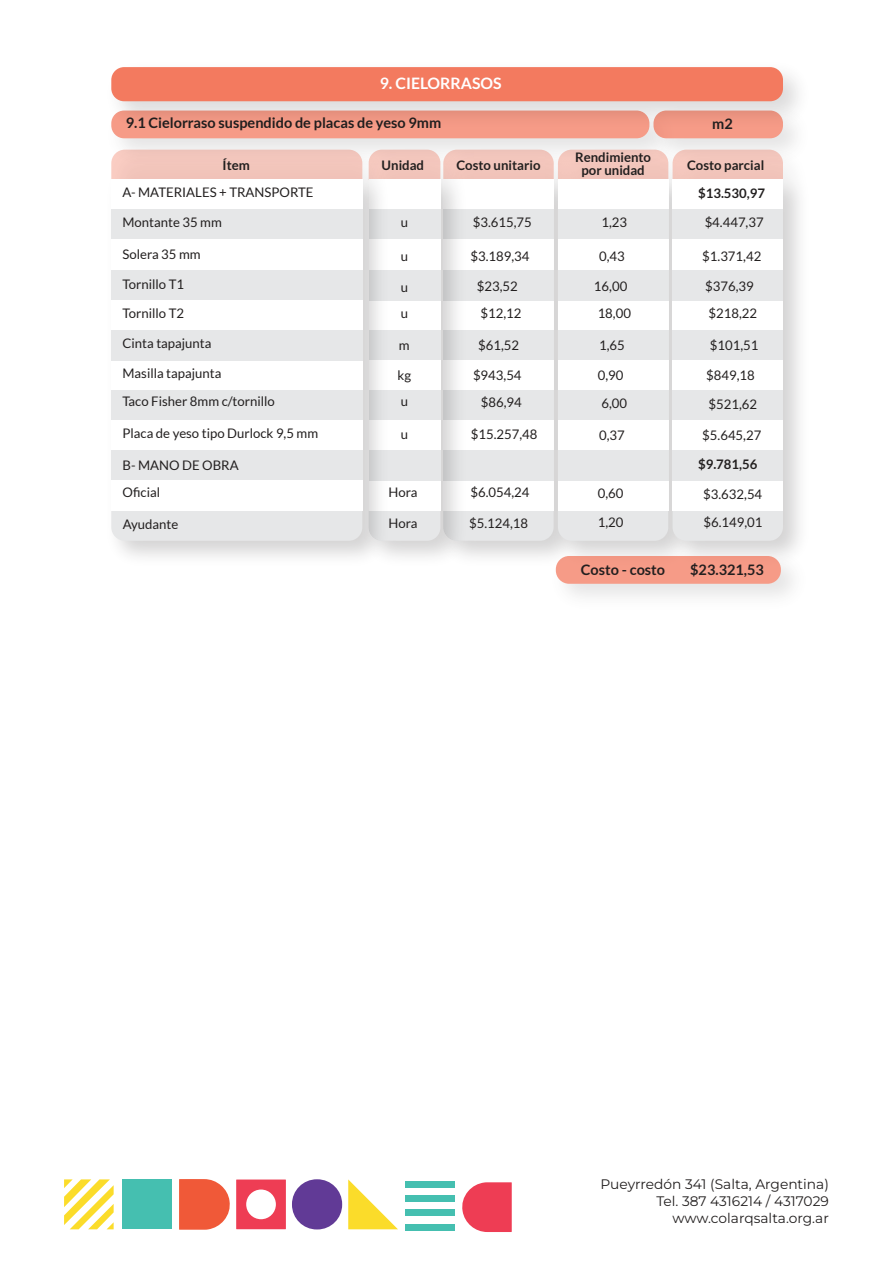
<style>
.page{position:relative;width:893px;height:1263px;background:#fff}
.page>*{position:absolute;margin:0;border:0;box-sizing:border-box;transform-origin:0 0}
.t1{font:700 15.75px "Lato";color:#fff}
.t2{font:700 14.55px "Lato";color:#221f1f}
.t3{font:13.8px/16.5px "Montserrat";color:#221f1f;text-align:right}
.t4{font:13.2px/28.3px "Lato";color:#221f1f}
.t5{font:700 13.2px/13.2px "Lato";color:#221f1f;text-align:center}
</style>
<div class="page">
<div style="left:405px;top:1181px;width:50px;height:7px;background:#45bfb0"></div>
<div style="left:405px;top:1195px;width:50px;height:7px;background:#45bfb0"></div>
<div style="left:405px;top:1209px;width:50px;height:7px;background:#45bfb0"></div>
<div style="left:405px;top:1223px;width:50px;height:7px;background:#45bfb0"></div>
<svg style="left:462px;top:1182px;width:50px;height:50px;background:#f05569"></svg>
<svg style="left:236px;top:1179px;width:50px;height:50px"></svg>
<svg style="left:179px;top:1179px;width:51px;height:51px;background:#f16d50"></svg>
<div style="left:122px;top:1179px;width:50px;height:50px;background:#45bfb0"></div>
<svg style="left:348px;top:1179px;width:50px;height:50px"></svg>
<div style="left:292px;top:1179px;width:50px;height:50px;background:#613a96;border-radius:25px"></div>
<svg style="left:64px;top:1179px;width:50px;height:50px"></svg>
<div style="left:443px;top:210px;width:111px;height:30px;background:#e6e7e8"></div>
<div style="left:443px;top:330px;width:111px;height:30px;background:#e6e7e8"></div>
<div style="left:443px;top:270px;width:111px;height:30px;background:#e6e7e8"></div>
<div style="left:443px;top:390px;width:111px;height:30px;background:#e6e7e8"></div>
<div style="left:443px;top:450px;width:111px;height:31px;background:#e6e7e8"></div>
<img style="left:546px;top:180px;width:114px;height:364px">
<div style="left:558px;top:180px;width:110px;height:30px;background:#fff"></div>
<div style="left:558px;top:210px;width:110px;height:30px;background:#e6e7e8"></div>
<div style="left:558px;top:240px;width:110px;height:30px;background:#fff"></div>
<div style="left:558px;top:300px;width:110px;height:30px;background:#fff"></div>
<div style="left:558px;top:330px;width:110px;height:30px;background:#e6e7e8"></div>
<div style="left:558px;top:270px;width:110px;height:30px;background:#e6e7e8"></div>
<div style="left:558px;top:360px;width:110px;height:30px;background:#fff"></div>
<div style="left:558px;top:390px;width:110px;height:30px;background:#e6e7e8"></div>
<div style="left:558px;top:420px;width:110px;height:30px;background:#fff"></div>
<div style="left:558px;top:481px;width:110px;height:30px;background:#fff"></div>
<div style="left:558px;top:450px;width:110px;height:31px;background:#e6e7e8"></div>
<img style="left:660px;top:171px;width:140px;height:373px">
<div style="left:673px;top:180px;width:110px;height:30px;background:#fff"></div>
<div style="left:673px;top:210px;width:110px;height:30px;background:#e6e7e8"></div>
<div style="left:673px;top:240px;width:110px;height:30px;background:#fff"></div>
<div style="left:673px;top:300px;width:110px;height:30px;background:#fff"></div>
<div style="left:673px;top:330px;width:110px;height:30px;background:#e6e7e8"></div>
<div style="left:673px;top:270px;width:110px;height:30px;background:#e6e7e8"></div>
<div style="left:673px;top:360px;width:110px;height:30px;background:#fff"></div>
<div style="left:673px;top:390px;width:110px;height:30px;background:#e6e7e8"></div>
<div style="left:673px;top:420px;width:110px;height:30px;background:#fff"></div>
<div style="left:673px;top:481px;width:110px;height:30px;background:#fff"></div>
<div style="left:673px;top:450px;width:110px;height:31px;background:#e6e7e8"></div>
<img style="left:395px;top:180px;width:79px;height:382px">
<svg style="left:395px;top:171px;width:388px;height:9px;background:#f2cbc2"></svg>
<div style="left:369px;top:180px;width:71px;height:30px;background:#fff"></div>
<div style="left:369px;top:210px;width:71px;height:30px;background:#e6e7e8"></div>
<div style="left:369px;top:240px;width:71px;height:30px;background:#fff"></div>
<div style="left:369px;top:300px;width:71px;height:30px;background:#fff"></div>
<div style="left:369px;top:330px;width:71px;height:30px;background:#e6e7e8"></div>
<svg style="left:395px;top:511px;width:388px;height:30px;background:#e4e5e6"></svg>
<div style="left:369px;top:270px;width:71px;height:30px;background:#e6e7e8"></div>
<div style="left:369px;top:360px;width:71px;height:30px;background:#fff"></div>
<div style="left:369px;top:390px;width:71px;height:30px;background:#e6e7e8"></div>
<div style="left:369px;top:420px;width:71px;height:30px;background:#fff"></div>
<div style="left:369px;top:481px;width:71px;height:30px;background:#fff"></div>
<div style="left:369px;top:450px;width:71px;height:31px;background:#e6e7e8"></div>
<img style="left:118px;top:171px;width:277px;height:386px">
<svg style="left:111px;top:171px;width:251px;height:9px;background:#f2cac1"></svg>
<div style="left:111px;top:180px;width:251px;height:30px;background:#fff"></div>
<div style="left:111px;top:210px;width:251px;height:30px;background:#e6e7e8"></div>
<div style="left:111px;top:240px;width:251px;height:30px;background:#fff"></div>
<div style="left:111px;top:511px;width:251px;height:30px;background:#e6e7e8"></div>
<div style="left:111px;top:270px;width:251px;height:30px;background:#e6e7e8"></div>
<div style="left:111px;top:300px;width:251px;height:30px;background:#fff"></div>
<div style="left:111px;top:360px;width:251px;height:30px;background:#fff"></div>
<div style="left:111px;top:390px;width:251px;height:30px;background:#e6e7e8"></div>
<div style="left:111px;top:420px;width:251px;height:30px;background:#fff"></div>
<div style="left:111px;top:450px;width:251px;height:31px;background:#e6e7e8"></div>
<div style="left:111px;top:481px;width:251px;height:30px;background:#fff"></div>
<div style="left:111px;top:330px;width:251px;height:30px;background:#e6e7e8"></div>
<img style="left:111px;top:134px;width:530px;height:37px">
<div style="left:111px;top:111px;width:538px;height:27px;background:#f69b87;border-radius:13px"></div>
<div style="left:556px;top:556px;width:225px;height:28px;background:#f69b87;border-radius:13px"></div>
<img style="left:641px;top:134px;width:154px;height:37px">
<div style="left:653px;top:111px;width:130px;height:27px;background:#f69b87;border-radius:13px"></div>
<img style="left:111px;top:67px;width:687px;height:67px">
<div style="left:111px;top:67px;width:672px;height:34px;background:#f37a5f;border-radius:13px"></div>
<p class="t1" style="left:380px;top:75px;width:123px">9. CIELORRASOS</p>
<p class="t2" style="left:126px;top:115px;width:317px">9.1 Cielorraso suspendido de placas de yeso 9mm</p>
<p class="t2" style="left:712px;top:115px;width:22px">m2</p>
<p class="t5" style="left:223px;top:158px;width:29px">Ítem</p>
<p class="t4" style="left:122px;top:178px;width:193px">A- MATERIALES + TRANSPORTE</p>
<p class="t4" style="left:122px;top:208px;width:101px">Montante 35 mm</p>
<p class="t4" style="left:401px;top:208px;width:9px">u</p>
<p class="t4" style="left:401px;top:243px;width:9px">u</p>
<p class="t4" style="left:401px;top:273px;width:9px">u</p>
<p class="t5" style="left:382px;top:158px;width:44px">Unidad</p>
<p class="t5" style="left:456px;top:158px;width:86px">Costo unitario</p>
<p class="t5" style="left:575px;top:150px;width:77px">Rendimiento por unidad</p>
<p class="t5" style="left:687px;top:158px;width:79px">Costo parcial</p>
<p class="t5" style="left:698px;top:187px;width:68px">$13.530,97</p>
<p class="t4" style="left:473px;top:208px;width:61px">$3.615,75</p>
<p class="t4" style="left:470px;top:243px;width:61px">$3.189,34</p>
<p class="t4" style="left:477px;top:273px;width:42px">$23,52</p>
<p class="t4" style="left:705px;top:208px;width:61px">$4.447,37</p>
<p class="t4" style="left:601px;top:208px;width:27px">1,23</p>
<p class="t4" style="left:599px;top:243px;width:27px">0,43</p>
<p class="t4" style="left:594px;top:273px;width:35px">16,00</p>
<p class="t4" style="left:122px;top:240px;width:80px">Solera 35 mm</p>
<p class="t4" style="left:122px;top:271px;width:63px">Tornillo T1<br>Tornillo T2</p>
<p class="t4" style="left:702px;top:243px;width:61px">$1.371,42</p>
<p class="t4" style="left:705px;top:273px;width:50px">$376,39</p>
<p class="t4" style="left:480px;top:299px;width:42px">$12,12</p>
<p class="t4" style="left:478px;top:331px;width:42px">$61,52</p>
<p class="t4" style="left:473px;top:361px;width:50px">$943,54</p>
<p class="t4" style="left:708px;top:299px;width:50px">$218,22</p>
<p class="t4" style="left:710px;top:331px;width:50px">$101,51</p>
<p class="t4" style="left:706px;top:361px;width:50px">$849,18</p>
<p class="t4" style="left:598px;top:299px;width:35px">18,00</p>
<p class="t4" style="left:599px;top:331px;width:27px">1,65</p>
<p class="t4" style="left:598px;top:361px;width:27px">0,90</p>
<p class="t4" style="left:401px;top:299px;width:9px">u</p>
<p class="t4" style="left:399px;top:330px;width:12px">m</p>
<p class="t4" style="left:398px;top:362px;width:15px">kg</p>
<p class="t4" style="left:122px;top:329px;width:90px">Cinta tapajunta</p>
<p class="t4" style="left:122px;top:359px;width:154px">Masilla tapajunta<br>Taco Fisher 8mm c/tornillo</p>
<p class="t4" style="left:481px;top:389px;width:42px">$86,94</p>
<p class="t4" style="left:471px;top:421px;width:68px">$15.257,48</p>
<p class="t4" style="left:601px;top:389px;width:27px">6,00</p>
<p class="t4" style="left:599px;top:421px;width:27px">0,37</p>
<p class="t4" style="left:708px;top:391px;width:50px">$521,62</p>
<p class="t4" style="left:401px;top:388px;width:9px">u</p>
<p class="t4" style="left:401px;top:421px;width:9px">u</p>
<p class="t4" style="left:123px;top:418px;width:197px">Placa de yeso tipo Durlock 9,5 mm</p>
<p class="t4" style="left:702px;top:421px;width:61px">$5.645,27</p>
<p class="t4" style="left:123px;top:452px;width:118px;line-height:27.6px">B- MANO DE OBRA<br>Oficial</p>
<p class="t4" style="left:123px;top:510px;width:57px">Ayudante</p>
<p class="t5" style="left:698px;top:457px;width:61px">$9.781,56</p>
<p class="t4" style="left:470px;top:479px;width:61px">$6.054,24</p>
<p class="t4" style="left:469px;top:509px;width:61px">$5.124,18</p>
<p class="t4" style="left:389px;top:479px;width:30px">Hora</p>
<p class="t4" style="left:389px;top:509px;width:30px">Hora</p>
<p class="t4" style="left:703px;top:481px;width:61px;line-height:27.8px">$3.632,54 $6.149,01</p>
<p class="t4" style="left:598px;top:479px;width:27px;line-height:28.8px">0,60<br>1,20</p>
<p class="t2" style="left:581px;top:562px;width:86px">Costo - costo</p>
<p class="t2" style="left:690px;top:562px;width:75px">$23.321,53</p>
<p class="t3" style="left:600px;top:1177px;width:230px">Pueyrredón 341 (Salta, Argentina)<br>Tel. 387 4316214 / 4317029 www.colarqsalta.org.ar</p>
</div>
